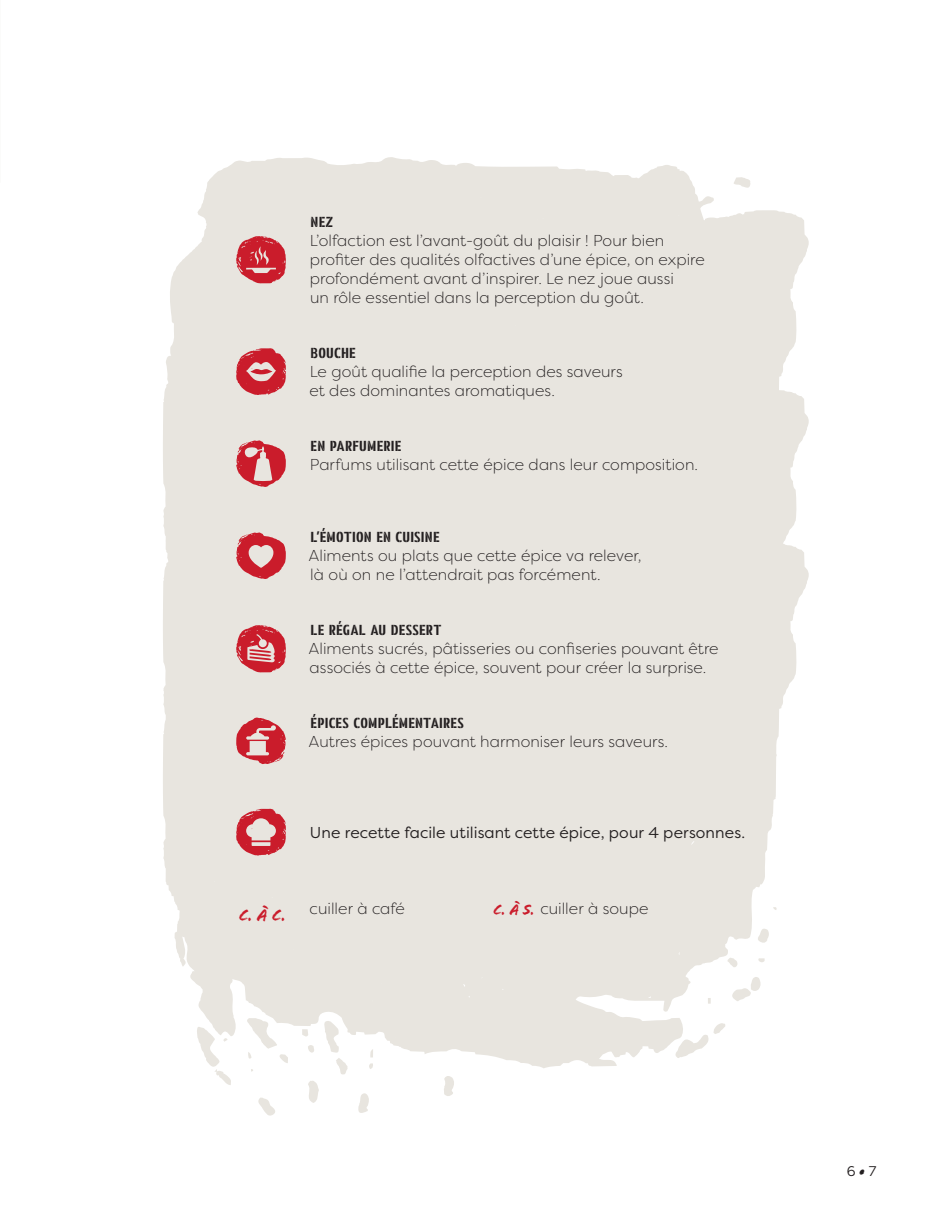
<style>
.page{position:relative;width:943px;height:1216px;background:#fff}
.page>*{position:absolute;margin:0;border:0;box-sizing:border-box;transform-origin:0 0}
.t1{font:17.5px "Flood Std";color:#ca1c2b}
.t2{font:300 15.75px/18.9px "Filson Pro";letter-spacing:.005em;color:#231f20}
.t3{font:15.75px "Filson Pro";letter-spacing:.005em;color:#231f20}
.t4{font:300 14px "Parppim";letter-spacing:.01em;color:#231f20}
.t5{font:14px "Filson Pro";color:#231f20}
.s1{font-family:"Flood Std";font-weight:400;color:#ca1c2b}
.s2{font-family:"Flood Std"}
</style>
<div class="page">
<svg style="left:170px;top:157px;width:639px;height:178px;background:#ebe8e3"></svg>
<svg style="left:733px;top:177px;width:17px;height:13px"></svg>
<div style="left:163px;top:335px;width:646px;height:154px;background:#e8e5df"></div>
<svg style="left:733px;top:356px;width:17px;height:13px"></svg>
<svg style="left:444px;top:1076px;width:10px;height:20px"></svg>
<svg style="left:258px;top:1097px;width:17px;height:19px"></svg>
<svg style="left:358px;top:1093px;width:11px;height:20px"></svg>
<svg style="left:215px;top:1069px;width:16px;height:16px"></svg>
<svg style="left:308px;top:1068px;width:39px;height:34px"></svg>
<svg style="left:163px;top:489px;width:646px;height:579px;background:#eae8e2"></svg>
<svg style="left:733px;top:509px;width:17px;height:13px"></svg>
<svg style="left:246px;top:1018px;width:42px;height:53px"></svg>
<svg style="left:236px;top:236px;width:50px;height:47px;background:#d2565f"></svg>
<svg style="left:236px;top:348px;width:50px;height:47px;background:#d45f67"></svg>
<svg style="left:236px;top:440px;width:50px;height:47px;background:#d7787e"></svg>
<svg style="left:236px;top:532px;width:50px;height:47px;background:#d67278"></svg>
<svg style="left:236px;top:625px;width:50px;height:47px;background:#d4646b"></svg>
<svg style="left:196px;top:686px;width:92px;height:99px;background:#e3c7c4"></svg>
<svg style="left:236px;top:808px;width:50px;height:47px;background:#d7747a"></svg>
<p class="t4" style="left:311px;top:212px;width:24px">NEZ</p>
<p class="t2" style="left:310px;top:231px;width:396px">L’olfaction est l’avant-goût du plaisir ! Pour bien profiter des qualités olfactives d’une épice, on expire profondément avant d’inspirer. Le nez joue aussi<br>un rôle essentiel dans la perception du goût.</p>
<p class="t4" style="left:311px;top:342px;width:47px">BOUCHE</p>
<p class="t2" style="left:310px;top:361px;width:315px">Le goût qualifie la perception des saveurs et des dominantes aromatiques.</p>
<p class="t4" style="left:311px;top:435px;width:92px">EN PARFUMERIE</p>
<p class="t2" style="left:310px;top:454px;width:390px">Parfums utilisant cette épice dans leur composition.</p>
<p class="t4" style="left:311px;top:527px;width:130px">L’ÉMOTION EN CUISINE</p>
<p class="t2" style="left:309px;top:545px;width:334px">Aliments ou plats que cette épice va relever, là où on ne l’attendrait pas forcément.</p>
<p class="t4" style="left:311px;top:619px;width:132px">LE RÉGAL AU DESSERT</p>
<p class="t2" style="left:309px;top:638px;width:411px">Aliments sucrés, pâtisseries ou confiseries pouvant être associés à cette épice, souvent pour créer la surprise.</p>
<p class="t4" style="left:311px;top:712px;width:155px">ÉPICES COMPLÉMENTAIRES</p>
<p class="t2" style="left:309px;top:731px;width:361px">Autres épices pouvant harmoniser leurs saveurs.</p>
<p class="t3" style="left:310px;top:822px;width:437px">Une recette facile utilisant cette épice, pour 4 personnes.</p>
<p class="t1" style="left:239px;top:904px;width:48px">c. à c.</p>
<p class="t2" style="left:310px;top:898px;width:97px">cuiller à café</p>
<p class="t2" style="left:493px;top:898px;width:157px"><span class="s1">c. à s.</span> cuiller à soupe</p>
<p class="t5" style="left:847px;top:1161px;width:31px">6 <span class="s2">•</span> 7</p>
</div>
